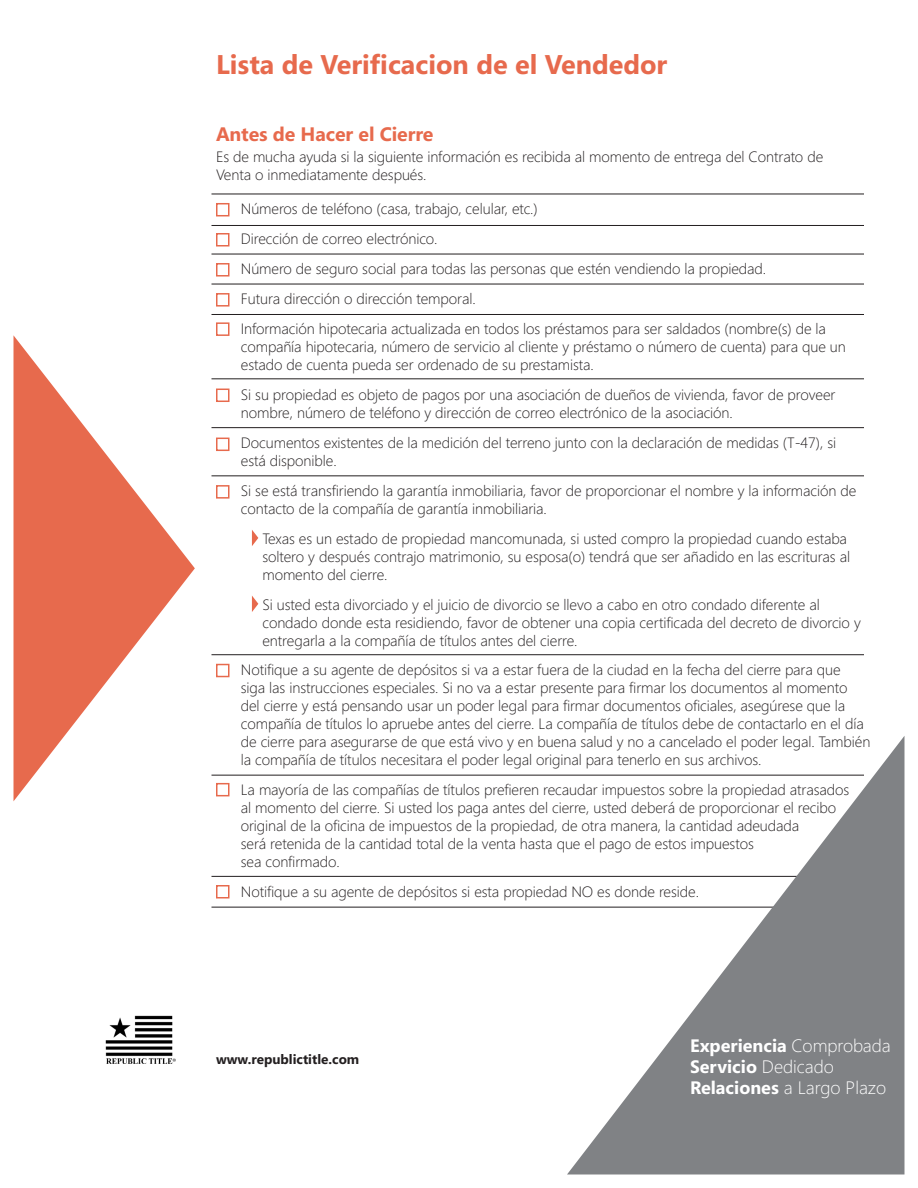
<style>
.page{position:relative;width:918px;height:1188px;background:#fff}
.page>*{position:absolute;margin:0;border:0;box-sizing:border-box;transform-origin:0 0}
.t1{font:700 27px "Segoe";color:#e76a4d}
.t2{font:700 19.5px "Segoe";letter-spacing:-.005em;color:#e76a4d}
.t3{font:700 18px/21px "Segoe";color:#fff}
.t4{font:300 15px/18px "Segoe";letter-spacing:-.005em;color:#231f20}
.t5{font:700 13.5px "Segoe";color:#231f20}
.s1{font-weight:300}
</style>
<div class="page">
<hr style="left:212px;top:876px;width:652px;height:1px;background:#231f20">
<hr style="left:212px;top:907px;width:652px;height:1px;background:#231f20">
<svg style="left:14px;top:336px;width:181px;height:465px"></svg>
<svg style="left:567px;top:736px;width:337px;height:438px;fill:#808285"></svg>
<img style="left:105px;top:1015px;width:71px;height:49px">
<div style="left:216px;top:203px;width:14px;height:13px;background:#fff;border:2px solid #e76a4d"></div>
<div style="left:216px;top:233px;width:14px;height:14px;background:#fff;border:2px solid #e76a4d"></div>
<div style="left:216px;top:263px;width:14px;height:14px;background:#fff;border:2px solid #e76a4d"></div>
<div style="left:216px;top:293px;width:14px;height:14px;background:#fff;border:2px solid #e76a4d"></div>
<div style="left:216px;top:322px;width:14px;height:14px;background:#fff;border:2px solid #e76a4d"></div>
<div style="left:216px;top:389px;width:14px;height:13px;background:#fff;border:2px solid #e76a4d"></div>
<div style="left:216px;top:438px;width:14px;height:13px;background:#fff;border:2px solid #e76a4d"></div>
<div style="left:216px;top:485px;width:14px;height:14px;background:#fff;border:2px solid #e76a4d"></div>
<div style="left:216px;top:664px;width:14px;height:13px;background:#fff;border:2px solid #e76a4d"></div>
<div style="left:216px;top:783px;width:14px;height:13px;background:#fff;border:2px solid #e76a4d"></div>
<div style="left:216px;top:885px;width:14px;height:13px;background:#fff;border:2px solid #e76a4d"></div>
<svg style="left:252px;top:530px;width:6px;height:16px"></svg>
<svg style="left:252px;top:596px;width:6px;height:16px"></svg>
<hr style="left:212px;top:194px;width:652px;height:1px;background:#231f20">
<hr style="left:212px;top:225px;width:652px;height:1px;background:#231f20">
<hr style="left:212px;top:254px;width:652px;height:1px;background:#231f20">
<hr style="left:212px;top:284px;width:652px;height:1px;background:#231f20">
<hr style="left:212px;top:314px;width:652px;height:1px;background:#231f20">
<hr style="left:212px;top:378px;width:652px;height:1px;background:#231f20">
<hr style="left:212px;top:427px;width:652px;height:1px;background:#231f20">
<hr style="left:212px;top:475px;width:652px;height:1px;background:#231f20">
<hr style="left:212px;top:654px;width:652px;height:1px;background:#231f20">
<hr style="left:212px;top:775px;width:652px;height:1px;background:#231f20">
<p class="t1" style="left:216px;top:46px;width:453px">Lista de Verificacion de el Vendedor</p>
<p class="t2" style="left:216px;top:120px;width:219px">Antes de Hacer el Cierre</p>
<p class="t4" style="left:216px;top:148px;width:609px">Es de mucha ayuda si la siguiente información es recibida al momento de entrega del Contrato de<br>Venta o inmediatamente después.</p>
<p class="t4" style="left:241px;top:200px;width:298px">Números de teléfono (casa, trabajo, celular, etc.)</p>
<p class="t4" style="left:241px;top:230px;width:198px">Dirección de correo electrónico.</p>
<p class="t4" style="left:241px;top:260px;width:527px">Número de seguro social para todas las personas que estén vendiendo la propiedad.</p>
<p class="t4" style="left:241px;top:290px;width:236px">Futura dirección o dirección temporal.</p>
<p class="t4" style="left:241px;top:320px;width:607px">Información hipotecaria actualizada en todos los préstamos para ser saldados (nombre(s) de la compañía hipotecaria, número de servicio al cliente y préstamo o número de cuenta) para que un estado de cuenta pueda ser ordenado de su prestamista.</p>
<p class="t4" style="left:241px;top:386px;width:596px">Si su propiedad es objeto de pagos por una asociación de dueños de vivienda, favor de proveer nombre, número de teléfono y dirección de correo electrónico de la asociación.</p>
<p class="t4" style="left:241px;top:434px;width:597px">Documentos existentes de la medición del terreno junto con la declaración de medidas (T-47), si está disponible.</p>
<p class="t4" style="left:241px;top:482px;width:617px">Si se está transfiriendo la garantía inmobiliaria, favor de proporcionar el nombre y la información de contacto de la compañía de garantía inmobiliaria.</p>
<p class="t4" style="left:262px;top:530px;width:589px">Texas es un estado de propiedad mancomunada, si usted compro la propiedad cuando estaba soltero y después contrajo matrimonio, su esposa(o) tendrá que ser añadido en las escrituras al momento del cierre.</p>
<p class="t4" style="left:262px;top:596px;width:600px">Si usted esta divorciado y el juicio de divorcio se llevo a cabo en otro condado diferente al condado donde esta residiendo, favor de obtener una copia certificada del decreto de divorcio y entregarla a la compañía de títulos antes del cierre.</p>
<p class="t4" style="left:241px;top:661px;width:631px">Notifique a su agente de depósitos si va a estar fuera de la ciudad en la fecha del cierre para que<br>siga las instrucciones especiales. Si no va a estar presente para firmar los documentos al momento<br>del cierre y está pensando usar un poder legal para firmar documentos oficiales, asegúrese que la compañía de títulos lo apruebe antes del cierre. La compañía de títulos debe de contactarlo en el día de cierre para asegurarse de que está vivo y en buena salud y no a cancelado el poder legal. También la compañía de títulos necesitara el poder legal original para tenerlo en sus archivos.</p>
<p class="t4" style="left:241px;top:781px;width:610px">La mayoría de las compañías de títulos prefieren recaudar impuestos sobre la propiedad atrasados al momento del cierre. Si usted los paga antes del cierre, usted deberá de proporcionar el recibo original de la oficina de impuestos de la propiedad, de otra manera, la cantidad adeudada<br>será retenida de la cantidad total de la venta hasta que el pago de estos impuestos<br>sea confirmado.</p>
<p class="t4" style="left:241px;top:883px;width:460px">Notifique a su agente de depósitos si esta propiedad NO es donde reside.</p>
<p class="t5" style="left:216px;top:1049px;width:145px">www.republictitle.com</p>
<p class="t3" style="left:690px;top:1035px;width:202px">Experiencia <span class="s1">Comprobada<br></span>Servicio <span class="s1">Dedicado<br></span>Relaciones <span class="s1">a Largo Plazo</span></p>
</div>
